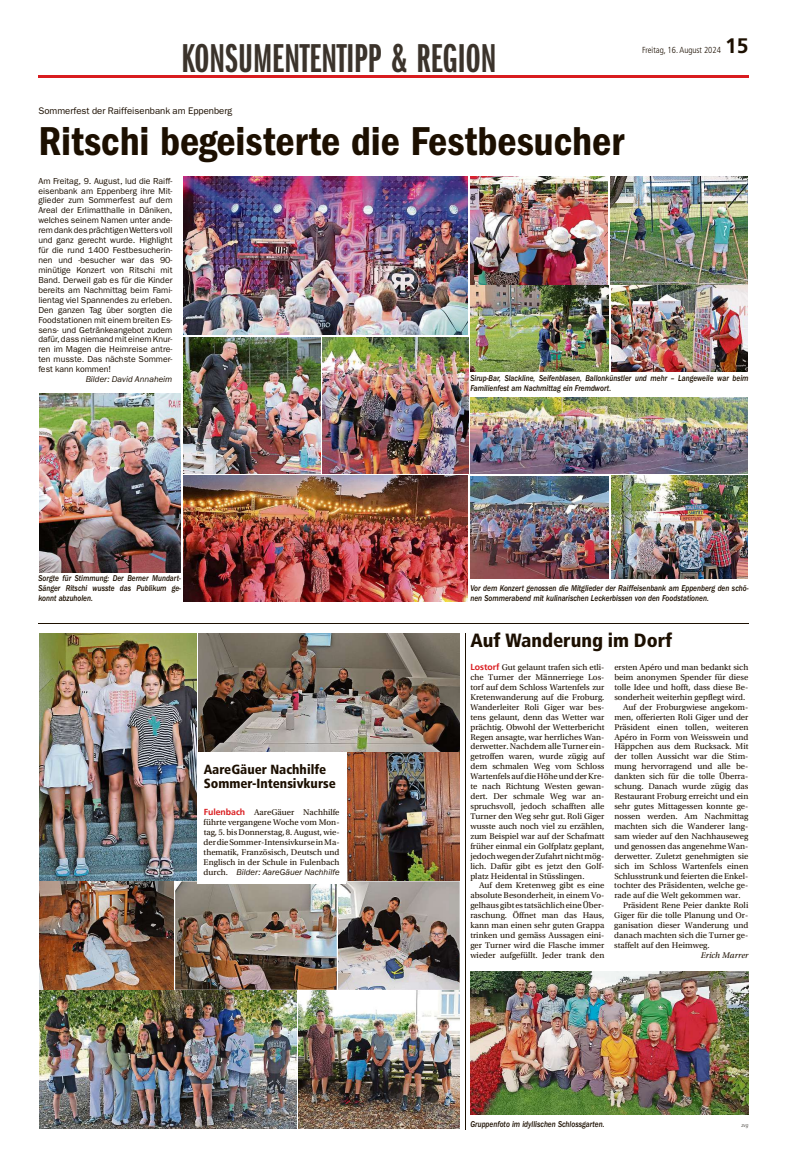
<style>
.page{position:relative;width:787px;height:1166px;background:#fff}
.page>*{position:absolute;margin:0;border:0;box-sizing:border-box;transform-origin:0 0}
.t1{font:41.82px "ITC Franklin Gothic Std Dm Cd";color:#1c0f00}
.t2{font:41.82px "ITC Franklin Gothic Std Dm X Cp";color:#3b332b}
.t3{font:700 21px "Frutiger LT Std";color:#1c0f00}
.t4{font:900 condensed 19.16px "Frutiger LT Std";color:#1c0f00}
.t5{font:900 condensed 13.21px/13.9px "Frutiger LT Std";color:#1c0f00}
.t6{font:9.54px "ITC Franklin Gothic Std";color:#1c0f00}
.t7{font:300 condensed 8.75px "Frutiger LT Std";color:#1c0f00}
.t8{font:8.66px/9.9px "Utopia Std";color:#1c0f00;text-align:justify}
.t9{font:8.66px/9.9px "ITC Franklin Gothic Std";color:#1c0f00;text-align:justify}
.t10{font:8.66px/9.9px "ITC Franklin Gothic Std Med It";color:#1c0f00;scale:.85 1}
.t11{font:italic 8.66px "ITC Franklin Gothic Std";color:#1c0f00}
.t12{font:italic 8.66px "Utopia Std";color:#1c0f00}
.t13{font:italic 5.25px "Frutiger LT Std";color:#615e59;scale:.85 1}
.s1{font-family:"Frutiger LT Std";font-weight:700;color:#d91c1f}
.s2{font-family:"Utopia Std";font-style:normal}
</style>
<div class="page">
<hr style="left:38px;top:76px;width:710px;height:2px;background:#d91c1f">
<img style="left:176px;top:881px;width:283px;height:109px">
<img style="left:40px;top:990px;width:419px;height:138px">
<img style="left:347px;top:752px;width:112px;height:128px">
<hr style="left:176px;top:990px;width:160px;height:1px;background:#fff">
<hr style="left:336px;top:883px;width:1px;height:107px;background:#fff">
<hr style="left:295px;top:990px;width:2px;height:138px;background:#fff">
<img style="left:199px;top:633px;width:260px;height:118px">
<img style="left:39px;top:633px;width:133px;height:247px">
<div style="left:197px;top:754px;width:148px;height:129px;background:#fff"></div>
<img style="left:172px;top:633px;width:27px;height:250px">
<hr style="left:40px;top:990px;width:132px;height:1px;background:#fff">
<hr style="left:172px;top:881px;width:2px;height:109px;background:#fff">
<img style="left:39px;top:881px;width:134px;height:109px">
<img style="left:183px;top:177px;width:284px;height:158px">
<img style="left:470px;top:177px;width:137px;height:108px">
<img style="left:610px;top:177px;width:137px;height:194px">
<hr style="left:612px;top:285px;width:134px;height:1px;background:#fff">
<hr style="left:746px;top:286px;width:2px;height:85px;background:#fff">
<hr style="left:610px;top:286px;width:2px;height:85px;background:#fff">
<img style="left:470px;top:398px;width:277px;height:75px">
<img style="left:323px;top:337px;width:145px;height:136px">
<img style="left:183px;top:337px;width:137px;height:136px">
<img style="left:611px;top:476px;width:136px;height:103px">
<img style="left:470px;top:286px;width:138px;height:85px">
<img style="left:470px;top:476px;width:138px;height:103px">
<img style="left:183px;top:476px;width:284px;height:125px">
<img style="left:39px;top:393px;width:141px;height:180px">
<hr style="left:38px;top:623px;width:710px;height:1px;background:#1c0f00">
<hr style="left:465px;top:633px;width:1px;height:496px;background:#1c0f00">
<img style="left:470px;top:971px;width:278px;height:144px">
<h1 class="t2" style="left:181px;top:33px;width:316px">KONSUMENTENTIPP &amp; REGION</h1>
<p class="t7" style="left:642px;top:45px;width:80px">Freitag, 16. August 2024</p>
<h2 class="t3" style="left:724px;top:33px;width:25px">15</h2>
<p class="t6" style="left:38px;top:108px;width:195px">Sommerfest der Raiffeisenbank am Eppenberg</p>
<h1 class="t1" style="left:38px;top:126px;width:587px">Ritschi begeisterte die Festbesucher</h1>
<p class="t9" style="left:38px;top:177px;width:136px">Am Freitag, 9. August, lud die Raiff&shy;eisenbank am Eppenberg ihre Mit&shy;glieder zum Sommerfest auf dem Areal der Erlimatthalle in Däniken, welches seinem Namen unter ande&shy;remdankdesprächtigenWettersvoll und ganz gerecht wurde. Highlight für die rund 1400 Festbesucherin&shy;nen und -besucher war das 90- minütige Konzert von Ritschi mit Band. Derweil gab es für die Kinder bereits am Nachmittag beim Fami&shy;lientag viel Spannendes zu erleben.<br>Den ganzen Tag über sorgten die Foodstationen mit einem breiten Es&shy;sens- und Getränkeangebot zudem dafür,dass niemand mit einem Knur&shy;ren im Magen die Heimreise antre&shy;ten musste. Das nächste Sommer&shy;fest kann kommen!</p>
<p class="t11" style="left:86px;top:374px;width:88px">Bilder: David Annaheim</p>
<p class="t10" style="left:470px;top:374px;width:328px">Sirup-Bar, Slackline, Seifenblasen, Ballonkünstler und mehr – Langeweile war beim<br>Familienfest am Nachmittag ein Fremdwort.</p>
<p class="t10" style="left:38px;top:573px;width:169px;text-align:justify">Sorgte für Stimmung: Der Berner Mundart-Sänger Ritschi wusste das Publikum ge&shy;konnt abzuholen.</p>
<h3 class="t5" style="left:203px;top:764px;width:133px">AareGäuer Nachhilfe<br>Sommer-Intensivkurse</h3>
<p class="t8" style="left:203px;top:808px;width:137px"><span class="s1">Fulenbach</span> AareGäuer Nachhilfe führte vergangene Woche vom Mon&shy;tag, 5. bis Donnerstag, 8. August, wie&shy;derdieSommer-IntensivkurseinMa&shy;thematik, Französisch, Deutsch und Englisch in der Schule in Fulenbach</p>
<p class="t11" style="left:203px;top:866px;width:137px"><span class="s2">durch.</span> Bilder: AareGäuer Nachhilfe</p>
<p class="t10" style="left:470px;top:583px;width:328px">Vor dem Konzert genossen die Mitglieder der Raiffeisenbank am Eppenberg den schö&shy;nen Sommerabend mit kulinarischen Leckerbissen von den Foodstationen.</p>
<h3 class="t4" style="left:470px;top:634px;width:203px">Auf Wanderung im Dorf</h3>
<p class="t8" style="left:470px;top:663px;width:136px"><span class="s1">Lostorf</span> Gut gelaunt trafen sich etli&shy;che Turner der Männerriege Los&shy;torf auf dem Schloss Wartenfels zur Kretenwanderung auf die Froburg.<br>Wanderleiter Roli Giger war bes&shy;tens gelaunt, denn das Wetter war prächtig. Obwohl der Wetterbericht Regen ansagte, war herrliches Wan&shy;derwetter. Nachdem alle Turner ein&shy;getroffen waren, wurde zügig auf dem schmalen Weg vom Schloss WartenfelsaufdieHöheundderKre&shy;te nach Richtung Westen gewan&shy;dert. Der schmale Weg war an&shy;spruchsvoll, jedoch schafften alle Turner den Weg sehr gut. Roli Giger wusste auch noch viel zu erzählen, zum Beispiel war auf der Schafmatt früher einmal ein Golfplatz geplant, jedochwegenderZufahrtnichtmög&shy;lich. Dafür gibt es jetzt den Golf&shy;platz Heidental in Stüsslingen.</p>
<p class="t8" style="left:470px;top:881px;width:135px;text-indent:9px">Auf dem Kretenweg gibt es eine absolute Besonderheit, in einem Vo&shy;gelhausgibtestatsächlicheineÜber&shy;raschung. Öffnet man das Haus, kann man einen sehr guten Grappa trinken und gemäss Aussagen eini&shy;ger Turner wird die Flasche immer wieder aufgefüllt. Jeder trank den</p>
<p class="t8" style="left:614px;top:663px;width:135px">ersten Apéro und man bedankt sich</p>
<p class="t8" style="left:614px;top:673px;width:135px">beim anonymen Spender für diese</p>
<p class="t8" style="left:614px;top:683px;width:135px">tolle Idee und hofft, dass diese Be-</p>
<p class="t8" style="left:614px;top:693px;width:132px">sonderheit weiterhin gepflegt wird.</p>
<p class="t8" style="left:622px;top:703px;width:127px">Auf der Froburgwiese angekom-</p>
<p class="t8" style="left:614px;top:713px;width:135px">men, offerierten Roli Giger und der</p>
<p class="t8" style="left:614px;top:723px;width:135px">Präsident einen tollen, weiteren</p>
<p class="t8" style="left:614px;top:733px;width:135px">Apéro in Form von Weisswein und</p>
<p class="t8" style="left:614px;top:743px;width:135px">Häppchen aus dem Rucksack. Mit</p>
<p class="t8" style="left:614px;top:752px;width:135px">der tollen Aussicht war die Stim-</p>
<p class="t8" style="left:614px;top:762px;width:135px">mung hervorragend und alle be-</p>
<p class="t8" style="left:614px;top:772px;width:135px">dankten sich für die tolle Überra-</p>
<p class="t8" style="left:614px;top:782px;width:135px">schung. Danach wurde zügig das</p>
<p class="t8" style="left:614px;top:792px;width:135px">Restaurant Froburg erreicht und ein</p>
<p class="t8" style="left:614px;top:802px;width:135px">sehr gutes Mittagessen konnte ge-</p>
<p class="t8" style="left:614px;top:812px;width:135px">nossen werden. Am Nachmittag</p>
<p class="t8" style="left:614px;top:822px;width:135px">machten sich die Wanderer lang-</p>
<p class="t8" style="left:614px;top:832px;width:135px">sam wieder auf den Nachhauseweg</p>
<p class="t8" style="left:614px;top:842px;width:135px">und genossen das angenehme Wan-</p>
<p class="t8" style="left:614px;top:852px;width:135px">derwetter. Zuletzt genehmigten sie</p>
<p class="t8" style="left:614px;top:862px;width:135px">sich im Schloss Wartenfels einen</p>
<p class="t8" style="left:614px;top:872px;width:135px">Schlusstrunk und feierten die Enkel-</p>
<p class="t8" style="left:614px;top:881px;width:135px">tochter des Präsidenten, welche ge-</p>
<p class="t8" style="left:614px;top:891px;width:128px">rade auf die Welt gekommen war.</p>
<p class="t8" style="left:622px;top:901px;width:127px">Präsident Rene Peier dankte Roli</p>
<p class="t8" style="left:614px;top:911px;width:135px">Giger für die tolle Planung und Or-</p>
<p class="t8" style="left:614px;top:921px;width:135px">ganisation dieser Wanderung und</p>
<p class="t8" style="left:614px;top:931px;width:135px">danach machten sich die Turner ge-</p>
<p class="t8" style="left:614px;top:941px;width:97px">staffelt auf den Heimweg.</p>
<p class="t12" style="left:700px;top:950px;width:49px">Erich Marrer</p>
<p class="t10" style="left:470px;top:1119px;width:159px">Gruppenfoto im idyllischen Schlossgarten.</p>
<p class="t13" style="left:741px;top:1123px;width:10px">zvg</p>
</div>
